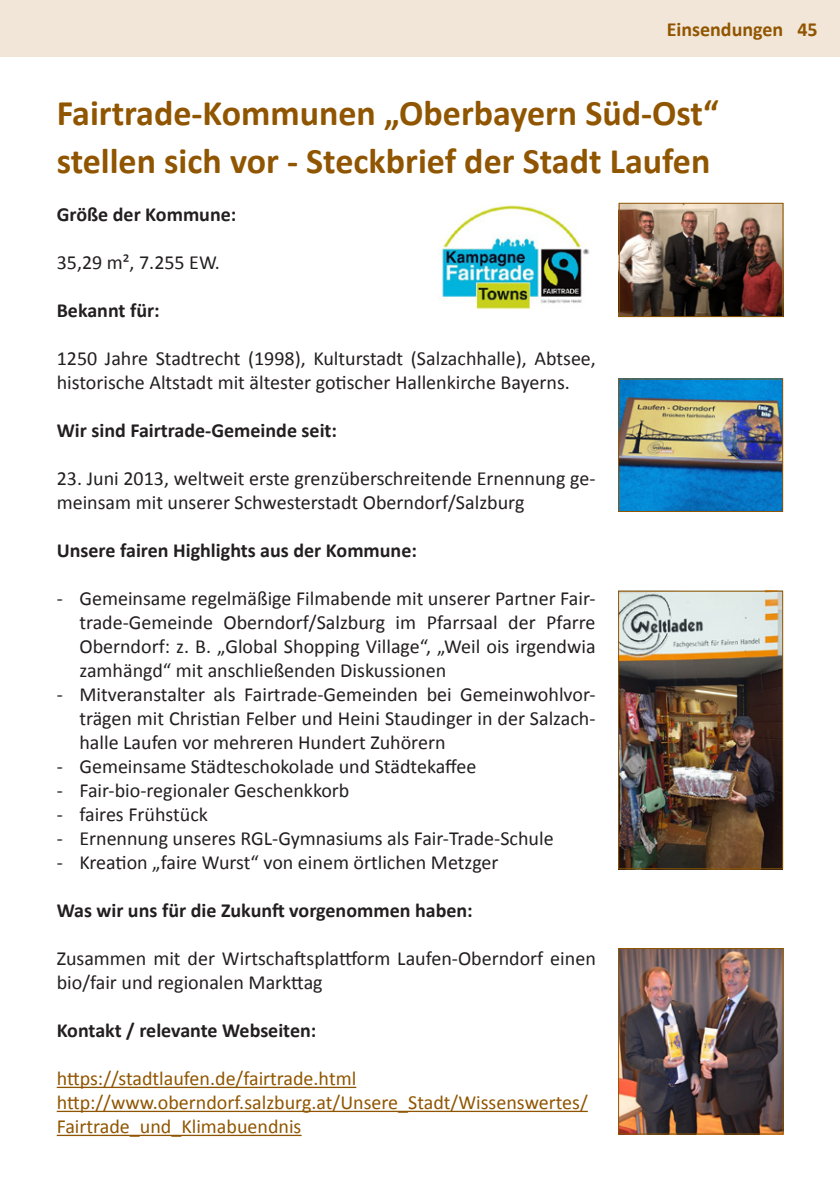
<style>
.page{position:relative;width:840px;height:1191px;background:#fff}
.page>*{position:absolute;margin:0;border:0;box-sizing:border-box;transform-origin:0 0}
.t1{font:700 36px/48px "Calibri";color:#905500}
.t2{font:20px/24px "Calibri";color:#231f20}
.t3{font:700 20px "Calibri";color:#231f20}
.t4{font:20px/24px "Calibri";color:#905500}
.t5{font:700 20px "Calibri";color:#905500}
</style>
<div class="page">
<hr style="left:57px;top:1086px;width:299px;height:2px;background:#905500">
<hr style="left:57px;top:1110px;width:530px;height:2px;background:#905500">
<hr style="left:57px;top:1134px;width:244px;height:2px;background:#905500">
<img style="left:620px;top:381px;width:160px;height:129px">
<div style="left:618px;top:379px;width:164px;height:133px;border:1px solid #905500"></div>
<img style="left:620px;top:593px;width:160px;height:274px">
<div style="left:618px;top:591px;width:164px;height:278px;border:1px solid #905500"></div>
<img style="left:442px;top:205px;width:148px;height:105px">
<img style="left:620px;top:950px;width:160px;height:182px">
<div style="left:618px;top:948px;width:164px;height:186px;border:1px solid #905500"></div>
<div style="left:0;top:0;width:839px;height:57px;background:#f2e6d8"></div>
<img style="left:620px;top:205px;width:160px;height:110px">
<div style="left:618px;top:203px;width:164px;height:114px;border:1px solid #905500"></div>
<p class="t5" style="left:666px;top:16px;width:152px">Einsendungen 45</p>
<h1 class="t1" style="left:57px;top:89px;width:663px">Fairtrade-Kommunen „Oberbayern Süd-Ost“ stellen sich vor - Steckbrief der Stadt Laufen</h1>
<p class="t3" style="left:57px;top:201px;width:181px">Größe der Kommune:</p>
<p class="t2" style="left:57px;top:250px;width:164px">35,29 m², 7.255 EW.</p>
<p class="t3" style="left:57px;top:297px;width:104px">Bekannt für:</p>
<p class="t2" style="left:57px;top:346px;width:540px">1250 Jahre Stadtrecht (1998), Kulturstadt (Salzachhalle), Abtsee, historische Altstadt mit ältester gotischer Hallenkirche Bayerns.</p>
<p class="t3" style="left:57px;top:417px;width:281px">Wir sind Fairtrade-Gemeinde seit:</p>
<p class="t2" style="left:57px;top:466px;width:540px">23. Juni 2013, weltweit erste grenzüberschreitende Ernennung ge&shy;meinsam mit unserer Schwesterstadt Oberndorf/Salzburg</p>
<p class="t3" style="left:57px;top:537px;width:361px">Unsere fairen Highlights aus der Kommune:</p>
<p class="t2" style="left:79px;top:586px;width:517px;text-align:justify;text-indent:-23px">- Gemeinsame regelmäßige Filmabende mit unserer Partner Fair&shy;trade-Gemeinde Oberndorf/Salzburg im Pfarrsaal der Pfarre Oberndorf: z. B. „Global Shopping Village“, „Weil ois irgendwia zamhängd“ mit anschließenden Diskussionen</p>
<p class="t2" style="left:79px;top:682px;width:517px;text-align:justify;text-indent:-23px">- Mitveranstalter als Fairtrade-Gemeinden bei Gemeinwohlvor&shy;trägen mit Christian Felber und Heini Staudinger in der Salzach&shy;halle Laufen vor mehreren Hundert Zuhörern</p>
<p class="t2" style="left:57px;top:754px;width:421px">- Gemeinsame Städteschokolade und Städtekaffee</p>
<p class="t2" style="left:57px;top:778px;width:294px">- Fair-bio-regionaler Geschenkkorb</p>
<p class="t2" style="left:57px;top:802px;width:153px">- faires Frühstück</p>
<p class="t2" style="left:57px;top:826px;width:498px">- Ernennung unseres RGL-Gymnasiums als Fair-Trade-Schule</p>
<p class="t2" style="left:57px;top:850px;width:443px">- Kreation „faire Wurst“ von einem örtlichen Metzger</p>
<p class="t3" style="left:57px;top:897px;width:417px">Was wir uns für die Zukunft vorgenommen haben:</p>
<p class="t2" style="left:57px;top:946px;width:540px">Zusammen mit der Wirtschaftsplattform Laufen-Oberndorf einen bio/fair und regionalen Markttag</p>
<p class="t3" style="left:57px;top:1017px;width:261px">Kontakt / relevante Webseiten:</p>
<p class="t4" style="left:57px;top:1066px;width:532px">https://stadtlaufen.de/fairtrade.html http://www.oberndorf.salzburg.at/Unsere_Stadt/Wissenswertes/<br>Fairtrade_und_Klimabuendnis</p>
</div>
